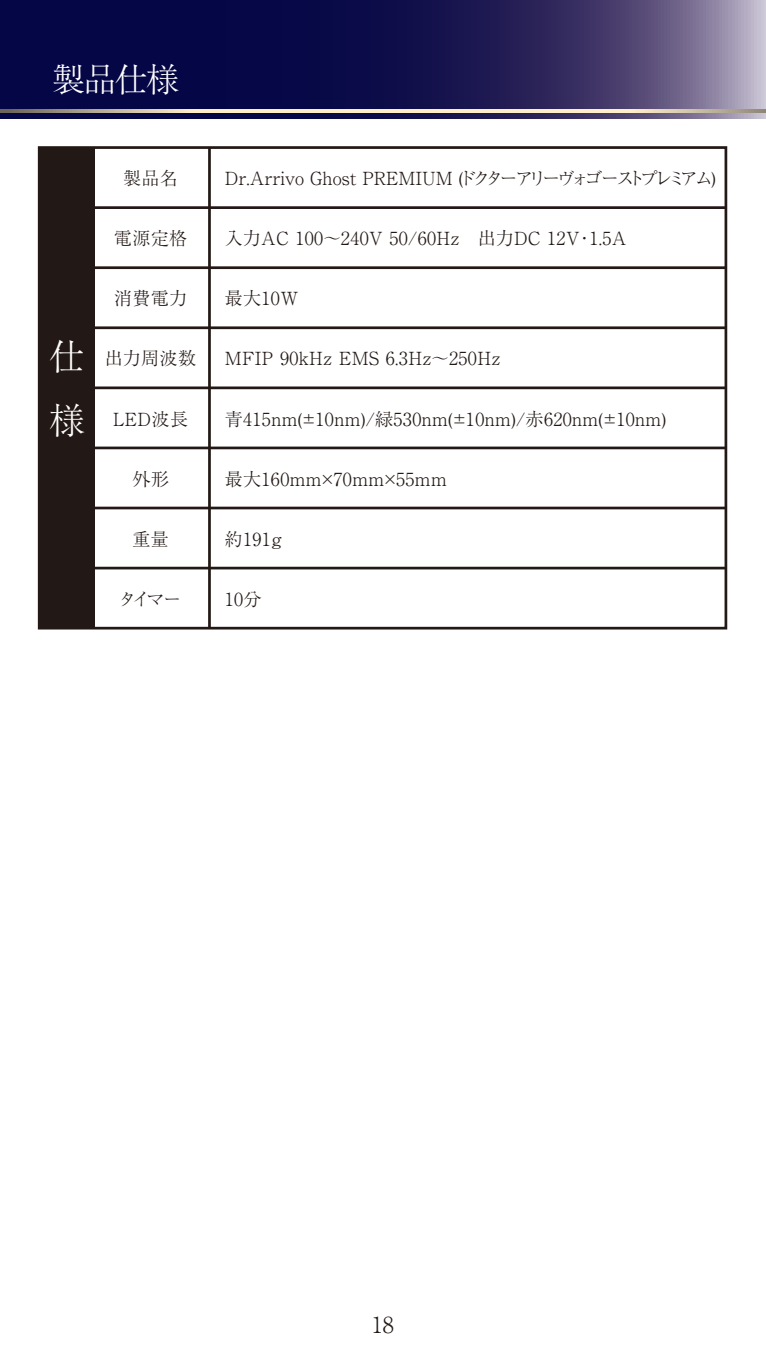
<style>
.page{position:relative;width:766px;height:1361px;background:#fff}
.page>*{position:absolute;margin:0;border:0;box-sizing:border-box;transform-origin:0 0}
.t1{font:300 36px/64.8px "Ryumin Pr 5";color:#fff}
.t2{font:300 33.3px "Ryumin Pr 5";color:#fff}
.t3{font:300 22.2px "Ryumin Pr 5";color:#221815}
.t4{font:300 18px "Ryumin Pr 5";letter-spacing:.02em;color:#221815}
.t5{font:300 18px "Ryumin Pr 5";letter-spacing:-.06em;color:#221815}
</style>
<div class="page">
<div style="left:40px;top:148px;width:55px;height:480px;background:#221815"></div>
<hr style="left:208px;top:148px;width:3px;height:480px;background:#221815">
<div style="left:38px;top:146px;width:689px;height:483px;border:3px solid #221815"></div>
<hr style="left:43px;top:206px;width:683px;height:3px;background:#221815">
<hr style="left:43px;top:266px;width:683px;height:3px;background:#221815">
<hr style="left:43px;top:326px;width:683px;height:3px;background:#221815">
<hr style="left:43px;top:386px;width:683px;height:3px;background:#221815">
<hr style="left:43px;top:507px;width:683px;height:2px;background:#221815">
<hr style="left:43px;top:446px;width:683px;height:3px;background:#221815">
<hr style="left:43px;top:567px;width:683px;height:2px;background:#221815">
<svg style="left:0;top:0;width:765px;height:118px"></svg>
<svg style="left:0;top:109px;width:765px;height:3px"></svg>
<h2 class="t2" style="left:52px;top:53px;width:129px">製品仕様</h2>
<p class="t4" style="left:123px;top:164px;width:56px">製品名</p>
<p class="t5" style="left:225px;top:164px;width:492px">Dr.Arrivo Ghost PREMIUM (ドクターアリーヴォゴーストプレミアム)</p>
<p class="t4" style="left:114px;top:224px;width:75px">電源定格</p>
<p class="t4" style="left:225px;top:224px;width:403px">入力AC 100～240V 50/60Hz　出力DC 12V・1.5A</p>
<h1 class="t1" style="left:49px;top:321px;width:37px">仕様</h1>
<p class="t4" style="left:114px;top:284px;width:75px">消費電力</p>
<p class="t4" style="left:225px;top:284px;width:75px">最大10W</p>
<p class="t4" style="left:105px;top:344px;width:92px">出力周波数</p>
<p class="t4" style="left:225px;top:344px;width:277px">MFIP 90kHz EMS 6.3Hz～250Hz</p>
<p class="t4" style="left:113px;top:405px;width:76px">LED波長</p>
<p class="t4" style="left:225px;top:405px;width:443px">青415nm(±10nm)/緑530nm(±10nm)/赤620nm(±10nm)</p>
<p class="t4" style="left:132px;top:465px;width:38px">外形</p>
<p class="t4" style="left:225px;top:465px;width:223px">最大160mm×70mm×55mm</p>
<p class="t4" style="left:132px;top:525px;width:38px">重量</p>
<p class="t4" style="left:225px;top:525px;width:58px">約191g</p>
<p class="t4" style="left:118px;top:585px;width:64px">タイマー</p>
<p class="t4" style="left:225px;top:585px;width:38px">10分</p>
<p class="t3" style="left:372px;top:1307px;width:24px">18</p>
</div>
